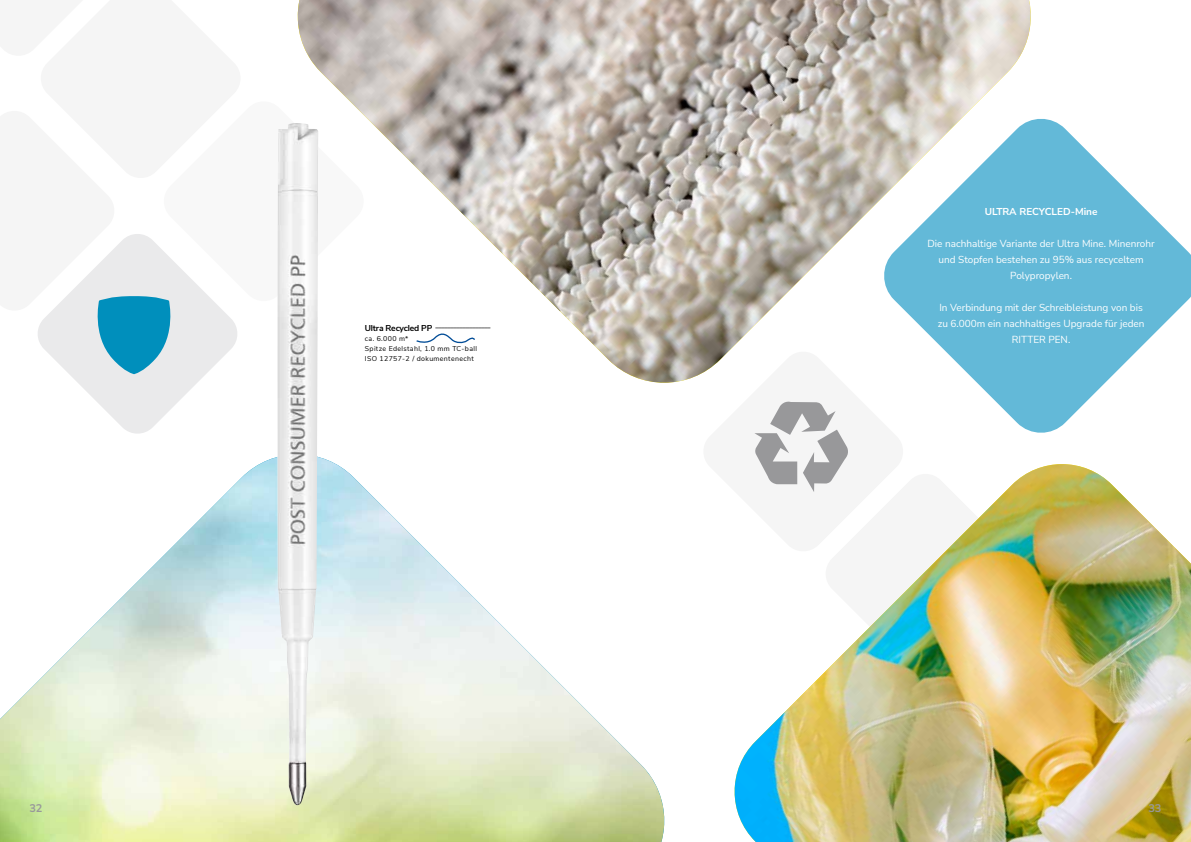
<style>
.page{position:relative;width:1191px;height:842px;background:#fff}
.page>*{position:absolute;margin:0;border:0;box-sizing:border-box;transform-origin:0 0}
.t1{font:700 11px "Nunito Sans";color:#98989a}
.t2{font:10px/16px "Nunito Sans";color:#fff;text-align:center}
.t3{font:700 10px "Nunito Sans";color:#fff}
.t4{font:700 8.5px "Nunito Sans";letter-spacing:-.02em;color:#000}
.t5{font:7px/10px "Nunito Sans";letter-spacing:.05em;color:#000}
</style>
<div class="page">
<svg style="left:69px;top:374px;width:137px;height:60px;fill:#eaeaeb"></svg>
<img style="left:0;top:457px;width:665px;height:385px">
<img style="left:277px;top:124px;width:41px;height:681px">
<svg style="left:38px;top:234px;width:199px;height:140px"></svg>
<svg style="left:754px;top:401px;width:94px;height:56px"></svg>
<svg style="left:984px;top:119px;width:207px;height:314px;fill:#63b9d8"></svg>
<img style="left:294px;top:0;width:740px;height:390px">
<img style="left:734px;top:464px;width:457px;height:378px">
<p class="t1" style="left:30px;top:802px;width:14px">32</p>
<p class="t4" style="left:365px;top:325px;width:69px">Ultra Recycled PP</p>
<p class="t5" style="left:365px;top:334px;width:114px">ca. 6.000 m*<br>Spitze Edelstahl, 1.0 mm TC-ball<br>ISO 12757-2 / dokumentenecht</p>
<p class="t3" style="left:984px;top:206px;width:114px">ULTRA RECYCLED-Mine</p>
<p class="t2" style="left:927px;top:237px;width:229px">Die nachhaltige Variante der Ultra Mine. Minenrohr und Stopfen bestehen zu 95% aus recyceltem<br>Polypropylen.</p>
<p class="t2" style="left:937px;top:301px;width:208px">In Verbindung mit der Schreibleistung von bis zu 6.000m ein nachhaltiges Upgrade für jeden<br>RITTER PEN.</p>
<p class="t1" style="left:1148px;top:802px;width:14px">33</p>
</div>
